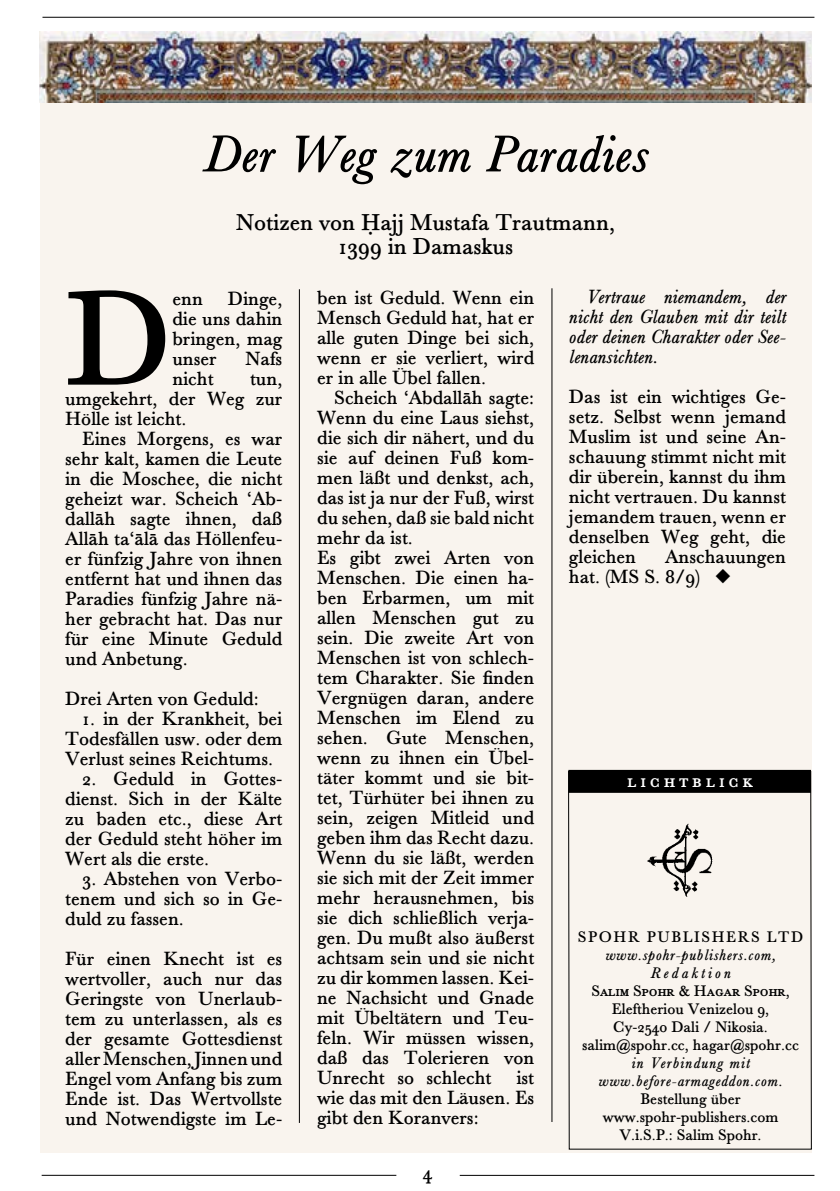
<style>
.page{position:relative;width:840px;height:1191px;background:#fff}
.page>*{position:absolute;margin:0;border:0;box-sizing:border-box;transform-origin:0 0}
.t1{font:140.8px "Spohr Bleisatz Normal";color:#000}
.t2{font:54px "Spohr Bleisatz Kursiv";letter-spacing:.01em;color:#000}
.t3{font:24px/24px "Spohr Bleisatz Normal";color:#000;text-align:center}
.t4{font:20px/20px "Spohr Bleisatz Normal";color:#000;text-align:justify}
.t5{font:20px/20px "Spohr Bleisatz Kursiv";letter-spacing:.01em;color:#000;text-align:justify}
.t6{font:20px "Spohr Bleisatz Kapitaelchen";letter-spacing:.2em;color:#fff}
.t7{font:16px/18px "Spohr Bleisatz Normal";color:#000;text-align:center}
.t8{font:16px/18px "Spohr Bleisatz Kursiv";letter-spacing:.05em;color:#000;text-align:center}
.t9{font:16px "Spohr Bleisatz Kapitaelchen";color:#000}
.s1{font-family:"Spohr Bleisatz Normal"}
</style>
<div class="page">
<div style="left:40px;top:31px;width:771px;height:1122px;background:#f9f4ee"></div>
<hr style="left:299px;top:289px;width:1px;height:834px;background:#000">
<hr style="left:551px;top:288px;width:1px;height:834px;background:#000">
<hr style="left:42px;top:17px;width:772px;height:1px;background:#000">
<hr style="left:42px;top:1175px;width:354px;height:1px;background:#000">
<hr style="left:459px;top:1175px;width:355px;height:1px;background:#000">
<div style="left:568px;top:770px;width:242px;height:23px;border:2px solid #000"></div>
<svg style="left:568px;top:771px;width:243px;height:378px"></svg>
<img style="left:40px;top:31px;width:771px;height:71px">
<h2 class="t2" style="left:203px;top:118px;width:446px">Der Weg zum Paradies</h2>
<p class="t3" style="left:236px;top:211px;width:380px">Notizen von Óajj Mustafa Trautmann,<br>1399 in Damaskus</p>
<h1 class="t1" style="left:65px;top:246px;width:109px">D</h1>
<p class="t4" style="left:172px;top:289px;width:32px">enn</p>
<p class="t4" style="left:172px;top:289px;width:111px;text-indent:55px">Dinge, die uns dahin bringen, mag unser</p>
<p class="t4" style="left:245px;top:349px;width:38px">Nafs</p>
<p class="t4" style="left:172px;top:369px;width:43px">nicht</p>
<p class="t4" style="left:65px;top:369px;width:218px;text-indent:185px">tun, umgekehrt, der Weg zur Hölle ist leicht.</p>
<p class="t4" style="left:65px;top:429px;width:218px;text-indent:17px">Eines Morgens, es war sehr kalt, kamen die Leute in die Moschee, die nicht geheizt war. Scheich ‘Ab&shy;dallâh sagte ihnen, daß Allâh ta‘âlâ das Höllenfeu&shy;er fünfzig Jahre von ihnen entfernt hat und ihnen das Paradies fünfzig Jahre nä&shy;her gebracht hat. Das nur für eine Minute Geduld und Anbetung.</p>
<p class="t4" style="left:65px;top:689px;width:195px">Drei Arten von Geduld:</p>
<p class="t4" style="left:65px;top:709px;width:218px;text-indent:17px">1. in der Krankheit, bei Todesfällen usw. oder dem Verlust seines Reichtums.</p>
<p class="t4" style="left:65px;top:769px;width:218px;text-indent:17px">2. Geduld in Gottes&shy;dienst. Sich in der Kälte zu baden etc., diese Art der Geduld steht höher im Wert als die erste.</p>
<p class="t4" style="left:65px;top:869px;width:218px;text-indent:17px">3. Abstehen von Verbo&shy;tenem und sich so in Ge&shy;duld zu fassen.</p>
<p class="t4" style="left:65px;top:949px;width:218px">Für einen Knecht ist es wertvoller, auch nur das Geringste von Unerlaub&shy;tem zu unterlassen, als es der gesamte Gottesdienst aller Menschen, Jinnen und Engel vom Anfang bis zum Ende ist. Das Wertvollste und Notwendigste im Le-</p>
<p class="t4" style="left:317px;top:288px;width:218px">ben ist Geduld. Wenn ein Mensch Geduld hat, hat er alle guten Dinge bei sich, wenn er sie verliert, wird er in alle Übel fallen.</p>
<p class="t4" style="left:317px;top:388px;width:218px;text-align:left;text-indent:17px">Scheich ‘Abdallâh sagte:<br>Wenn du eine Laus siehst, die sich dir nähert, und du sie auf deinen Fuß kom&shy;men läßt und denkst, ach, das ist ja nur der Fuß, wirst du sehen, daß sie bald nicht mehr da ist.<br>Es gibt zwei Arten von<br>Menschen. Die einen ha&shy;ben Erbarmen, um mit allen Menschen gut zu sein. Die zweite Art von<br>Menschen ist von schlech&shy;tem Charakter. Sie finden<br>Vergnügen daran, andere<br>Menschen im Elend zu sehen. Gute Menschen, wenn zu ihnen ein Übel&shy;täter kommt und sie bit&shy;tet, Türhüter bei ihnen zu sein, zeigen Mitleid und geben ihm das Recht dazu.<br>Wenn du sie läßt, werden sie sich mit der Zeit immer mehr herausnehmen, bis sie dich schließlich verja&shy;gen. Du mußt also äußerst achtsam sein und sie nicht zu dir kommen lassen. Kei&shy;ne Nachsicht und Gnade mit Übeltätern und Teu&shy;feln. Wir müssen wissen, daß das Tolerieren von<br>Unrecht so schlecht ist wie das mit den Läusen. Es gibt den Koranvers:</p>
<p class="t4" style="left:422px;top:1163px;width:11px">4</p>
<p class="t5" style="left:568px;top:287px;width:218px;text-indent:17px">Vertraue niemandem, der nicht den Glauben mit dir teilt oder deinen Charakter oder See&shy;lenansichten.</p>
<p class="t4" style="left:568px;top:387px;width:218px">Das ist ein wichtiges Ge&shy;setz. Selbst wenn jemand Muslim ist und seine An&shy;schauung stimmt nicht mit dir überein, kannst du ihm nicht vertrauen. Du kannst jemandem trauen, wenn er denselben Weg geht, die gleichen</p>
<p class="t4" style="left:568px;top:547px;width:218px;text-indent:96px">Anschauungen hat. (MS S. 8/9) ◆</p>
<p class="t6" style="left:627px;top:767px;width:127px">lichtblick</p>
<p class="t7" style="left:577px;top:928px;width:24px">Spohr</p>
<p class="t7" style="left:646px;top:928px;width:23px">Publishers</p>
<p class="t7" style="left:766px;top:928px;width:25px">Ltd</p>
<p class="t8" style="left:605px;top:946px;width:172px">www.spohr-publishers.com,<br>Redaktion</p>
<p class="t9" style="left:591px;top:980px;width:200px">Salim Spohr &amp; Hagar Spohr<span class="s1">,</span></p>
<p class="t7" style="left:582px;top:1000px;width:218px">Eleftheriou Venizelou 9,<br>Cy-2540 Dali / Nikosia. salim@spohr.cc, hagar@spohr.cc</p>
<p class="t8" style="left:598px;top:1054px;width:185px">in Verbindung mit www.before-armageddon.com<span class="s1">.</span></p>
<p class="t7" style="left:602px;top:1090px;width:177px">Bestellung über www.spohr-publishers.com<br>V.i.S.P.: Salim Spohr.</p>
</div>
